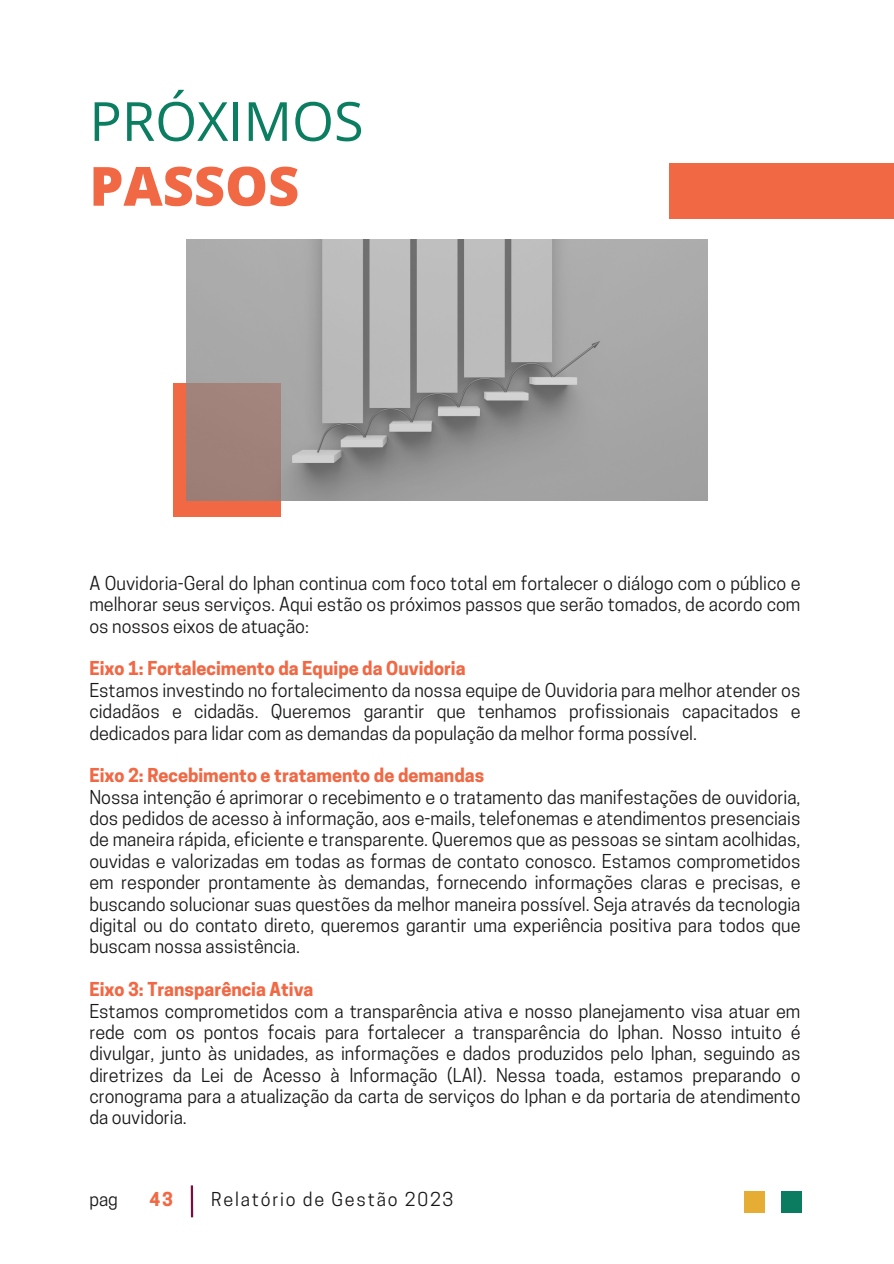
<style>
.page{position:relative;width:894px;height:1264px;background:#fff}
.page>*{position:absolute;margin:0;border:0;box-sizing:border-box;transform-origin:0 0}
.t1{font:54px "Open Sans";color:#0b7e61}
.t2{font:800 54px "Open Sans";color:#f16844}
.t3{font:18px/21.3px "Cooper Hewitt";color:#191717;text-align:justify}
.t4{font:700 18px "Cooper Hewitt";color:#f16844}
.t5{font:18px "Cooper Hewitt";letter-spacing:.1em;color:#191717}
</style>
<div class="page">
<hr style="left:191px;top:1185px;width:2px;height:32px;background:#751040">
<div style="left:743px;top:1190px;width:21px;height:22px;background:#e6ad34"></div>
<div style="left:781px;top:1190px;width:20px;height:22px;background:#0b7c60"></div>
<div style="left:669px;top:163px;width:224px;height:56px;background:#f16844"></div>
<div style="left:173px;top:383px;width:107px;height:134px;background:#f16844"></div>
<img style="left:186px;top:239px;width:521px;height:261px">
<h1 class="t1" style="left:89px;top:83px;width:276px">PRÓXIMOS</h1>
<h1 class="t2" style="left:89px;top:148px;width:211px">PASSOS</h1>
<p class="t3" style="left:89px;top:574px;width:712px">A Ouvidoria-Geral do Iphan continua com foco total em fortalecer o diálogo com o público e melhorar seus serviços. Aqui estão os próximos passos que serão tomados, de acordo com os nossos eixos de atuação:</p>
<p class="t4" style="left:89px;top:662px;width:377px">Eixo 1: Fortalecimento da Equipe da Ouvidoria</p>
<p class="t3" style="left:89px;top:681px;width:712px">Estamos investindo no fortalecimento da nossa equipe de Ouvidoria para melhor atender os cidadãos e cidadãs. Queremos garantir que tenhamos profissionais capacitados e dedicados para lidar com as demandas da população da melhor forma possível.</p>
<p class="t4" style="left:89px;top:768px;width:396px">Eixo 2: Recebimento e tratamento de demandas</p>
<p class="t3" style="left:89px;top:788px;width:712px">Nossa intenção é aprimorar o recebimento e o tratamento das manifestações de ouvidoria, dos pedidos de acesso à informação, aos e-mails, telefonemas e atendimentos presenciais de maneira rápida, eficiente e transparente. Queremos que as pessoas se sintam acolhidas, ouvidas e valorizadas em todas as formas de contato conosco. Estamos comprometidos em responder prontamente às demandas, fornecendo informações claras e precisas, e buscando solucionar suas questões da melhor maneira possível. Seja através da tecnologia digital ou do contato direto, queremos garantir uma experiência positiva para todos que buscam nossa assistência.</p>
<p class="t4" style="left:89px;top:982px;width:225px">Eixo 3: Transparência Ativa</p>
<p class="t3" style="left:89px;top:1002px;width:712px">Estamos comprometidos com a transparência ativa e nosso planejamento visa atuar em rede com os pontos focais para fortalecer a transparência do Iphan. Nosso intuito é divulgar, junto às unidades, as informações e dados produzidos pelo Iphan, seguindo as diretrizes da Lei de Acesso à Informação (LAI). Nessa toada, estamos preparando o cronograma para a atualização da carta de serviços do Iphan e da portaria de atendimento da ouvidoria.</p>
<p class="t3" style="left:89px;top:1190px;width:30px">pag</p>
<p class="t4" style="left:149px;top:1192px;width:25px">43</p>
<p class="t5" style="left:211px;top:1192px;width:244px">Relatório de Gestão 2023</p>
</div>
